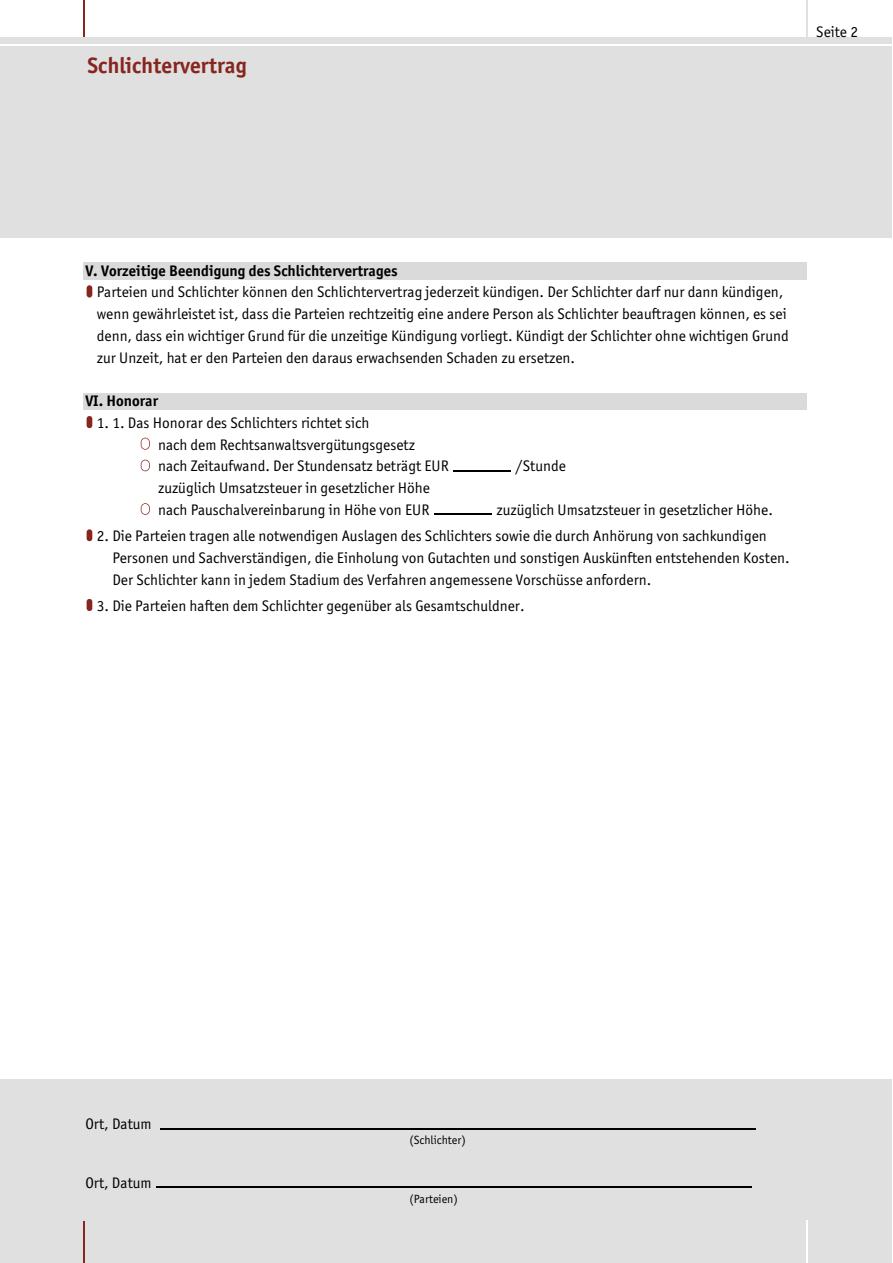
<style>
.page{position:relative;width:893px;height:1263px;background:#fff}
.page>*{position:absolute;margin:0;border:0;box-sizing:border-box;transform-origin:0 0}
.t1{font:700 22.5px "Officina Sans";color:#86261f}
.t2{font:15.45px/21.8px "Officina Sans";color:#000}
.t3{font:700 15.45px "Officina Sans";color:#000}
.t4{font:12px "Officina Sans";color:#000}
</style>
<div class="page">
<hr style="left:83px;top:0;width:1px;height:44px;background:#86261f">
<div style="left:0;top:37px;width:892px;height:1226px;background:#dfe0df"></div>
<div style="left:0;top:239px;width:892px;height:840px;background:#fff"></div>
<div style="left:84px;top:393px;width:723px;height:17px;background:#dadada"></div>
<div style="left:84px;top:262px;width:723px;height:17px;background:#dadada"></div>
<hr style="left:806px;top:0;width:1px;height:44px;background:#dfe0df">
<hr style="left:83px;top:1221px;width:1px;height:42px;background:#86261f">
<hr style="left:806px;top:1221px;width:1px;height:42px;background:#fff">
<hr style="left:0;top:44px;width:893px;height:1px;background:#fff">
<svg style="left:87px;top:599px;width:6px;height:12px"></svg>
<svg style="left:87px;top:530px;width:6px;height:12px"></svg>
<hr style="left:434px;top:514px;width:57px;height:1px;background:#000">
<svg style="left:141px;top:503px;width:9px;height:12px"></svg>
<hr style="left:453px;top:470px;width:58px;height:1px;background:#000">
<svg style="left:141px;top:460px;width:9px;height:11px"></svg>
<svg style="left:141px;top:438px;width:9px;height:12px"></svg>
<svg style="left:87px;top:416px;width:6px;height:13px"></svg>
<svg style="left:87px;top:285px;width:6px;height:13px"></svg>
<hr style="left:156px;top:1187px;width:596px;height:1px;background:#000">
<hr style="left:160px;top:1128px;width:595px;height:1px;background:#000">
<h1 class="t1" style="left:87px;top:56px;width:161px">Schlichtervertrag</h1>
<p class="t2" style="left:816px;top:22px;width:43px">Seite 2</p>
<p class="t3" style="left:85px;top:264px;width:314px">V. Vorzeitige Beendigung des Schlichtervertrages</p>
<p class="t2" style="left:97px;top:283px;width:693px">Parteien und Schlichter können den Schlichtervertrag jederzeit kündigen. Der Schlichter darf nur dann kündigen, wenn gewährleistet ist, dass die Parteien rechtzeitig eine andere Person als Schlichter beauftragen können, es sei denn, dass ein wichtiger Grund für die unzeitige Kündigung vorliegt. Kündigt der Schlichter ohne wichtigen Grund zur Unzeit, hat er den Parteien den daraus erwachsenden Schaden zu ersetzen.</p>
<p class="t3" style="left:85px;top:394px;width:74px">VI. Honorar</p>
<p class="t2" style="left:158px;top:413px;width:292px;text-indent:-61px">1. 1. Das Honorar des Schlichters richtet sich<br>nach dem Rechtsanwaltsvergütungsgesetz<br>nach Zeitaufwand. Der Stundensatz beträgt EUR</p>
<p class="t2" style="left:516px;top:456px;width:51px">/Stunde</p>
<p class="t2" style="left:158px;top:479px;width:273px">zuzüglich Umsatzsteuer in gesetzlicher Höhe nach Pauschalvereinbarung in Höhe von EUR</p>
<p class="t2" style="left:496px;top:500px;width:278px">zuzüglich Umsatzsteuer in gesetzlicher Höhe.</p>
<p class="t2" style="left:112px;top:526px;width:679px;text-indent:-15px">2. Die Parteien tragen alle notwendigen Auslagen des Schlichters sowie die durch Anhörung von sachkundigen<br>Personen und Sachverständigen, die Einholung von Gutachten und sonstigen Auskünften entstehenden Kosten.<br>Der Schlichter kann in jedem Stadium des Verfahren angemessene Vorschüsse anfordern.</p>
<p class="t2" style="left:97px;top:596px;width:429px">3. Die Parteien haften dem Schlichter gegenüber als Gesamtschuldner.</p>
<p class="t2" style="left:85px;top:1115px;width:68px">Ort, Datum</p>
<p class="t2" style="left:85px;top:1173px;width:68px">Ort, Datum</p>
<p class="t4" style="left:409px;top:1135px;width:58px">(Schlichter)</p>
<p class="t4" style="left:409px;top:1194px;width:50px">(Parteien)</p>
</div>
